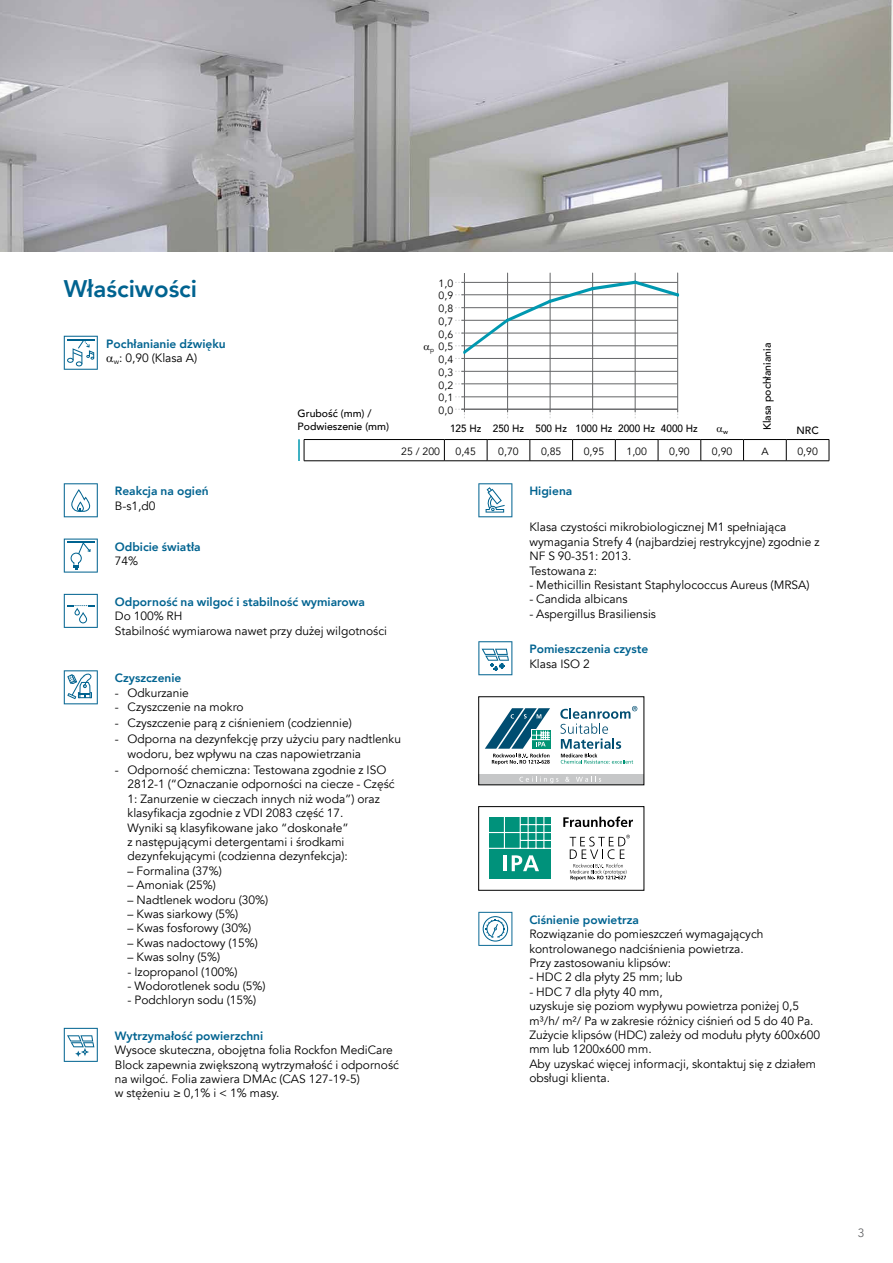
<style>
.page{position:relative;width:893px;height:1263px;background:#fff}
.page>*{position:absolute;margin:0;border:0;box-sizing:border-box;transform-origin:0 0}
.t1{font:127.35px "Chartwell Lines 50";color:#0098b0;scale:.67 1}
.t2{font:800 24px "Avenir";color:#006390}
.t3{font:12px/14.4px "Avenir";color:#000}
.t4{font:800 12px/14.4px "Avenir";color:#006390}
.t5{font:12px "Avenir";color:#646567}
.t6{font:10.5px/12.8px "Avenir";color:#000;text-align:justify}
.t7{font:500 10.5px/12.6px "Avenir";color:#000}
.t8{font:500 10.5px "Avenir";color:#000;scale:.95 1}
.t9{font:500 6.45px "Avenir";color:#000}
.t10{font:6.45px "Avenir";color:#000}
.s1{font-weight:400;color:#000}
</style>
<div class="page">
<img style="left:0;top:0;width:893px;height:252px">
<svg style="left:64px;top:336px;width:34px;height:34px"></svg>
<svg style="left:64px;top:483px;width:34px;height:34px"></svg>
<svg style="left:64px;top:539px;width:34px;height:34px"></svg>
<svg style="left:64px;top:594px;width:34px;height:34px"></svg>
<svg style="left:64px;top:670px;width:34px;height:34px"></svg>
<svg style="left:64px;top:1028px;width:34px;height:34px"></svg>
<svg style="left:478px;top:483px;width:34px;height:34px"></svg>
<svg style="left:478px;top:641px;width:34px;height:34px"></svg>
<div style="left:479px;top:774px;width:165px;height:11px;background:#c6c7c8"></div>
<svg style="left:485px;top:708px;width:65px;height:57px"></svg>
<svg style="left:560px;top:706px;width:77px;height:58px"></svg>
<svg style="left:519px;top:776px;width:39px;height:7px"></svg>
<svg style="left:565px;top:777px;width:5px;height:5px"></svg>
<svg style="left:576px;top:776px;width:25px;height:6px"></svg>
<div style="left:478px;top:806px;width:166px;height:84px;border:1px solid #000"></div>
<div style="left:489px;top:817px;width:62px;height:62px;background:#00927b"></div>
<hr style="left:520px;top:815px;width:1px;height:33px;background:#fff">
<hr style="left:520px;top:840px;width:33px;height:1px;background:#fff">
<hr style="left:520px;top:824px;width:33px;height:1px;background:#fff">
<hr style="left:543px;top:815px;width:1px;height:33px;background:#fff">
<hr style="left:528px;top:815px;width:1px;height:33px;background:#fff">
<hr style="left:535px;top:815px;width:2px;height:33px;background:#fff">
<hr style="left:504px;top:815px;width:1px;height:33px;background:#fff">
<hr style="left:487px;top:832px;width:66px;height:1px;background:#fff">
<hr style="left:487px;top:848px;width:66px;height:1px;background:#fff">
<hr style="left:504px;top:855px;width:3px;height:16px;background:#fff">
<svg style="left:512px;top:855px;width:27px;height:16px"></svg>
<svg style="left:563px;top:816px;width:70px;height:11px"></svg>
<svg style="left:570px;top:835px;width:60px;height:45px"></svg>
<svg style="left:478px;top:912px;width:34px;height:34px"></svg>
<svg style="left:304px;top:440px;width:1px;height:20px"></svg>
<svg style="left:444px;top:440px;width:1px;height:20px"></svg>
<svg style="left:487px;top:440px;width:1px;height:20px"></svg>
<svg style="left:530px;top:440px;width:1px;height:20px"></svg>
<svg style="left:572px;top:440px;width:1px;height:20px"></svg>
<svg style="left:615px;top:440px;width:1px;height:20px"></svg>
<svg style="left:658px;top:440px;width:1px;height:20px"></svg>
<svg style="left:700px;top:440px;width:1px;height:20px"></svg>
<svg style="left:743px;top:440px;width:1px;height:20px"></svg>
<svg style="left:786px;top:440px;width:1px;height:20px"></svg>
<svg style="left:829px;top:440px;width:1px;height:21px"></svg>
<hr style="left:304px;top:460px;width:140px;height:1px;background:#000">
<hr style="left:444px;top:460px;width:43px;height:1px;background:#000">
<hr style="left:487px;top:460px;width:43px;height:1px;background:#000">
<hr style="left:530px;top:460px;width:43px;height:1px;background:#000">
<hr style="left:573px;top:460px;width:42px;height:1px;background:#000">
<hr style="left:615px;top:460px;width:43px;height:1px;background:#000">
<hr style="left:658px;top:460px;width:43px;height:1px;background:#000">
<hr style="left:701px;top:460px;width:42px;height:1px;background:#000">
<hr style="left:743px;top:460px;width:43px;height:1px;background:#000">
<hr style="left:786px;top:460px;width:43px;height:1px;background:#000">
<hr style="left:304px;top:439px;width:140px;height:1px;background:#000">
<hr style="left:444px;top:439px;width:43px;height:1px;background:#000">
<hr style="left:487px;top:439px;width:43px;height:1px;background:#000">
<hr style="left:530px;top:439px;width:43px;height:1px;background:#000">
<hr style="left:573px;top:439px;width:42px;height:1px;background:#000">
<hr style="left:615px;top:439px;width:43px;height:1px;background:#000">
<hr style="left:658px;top:439px;width:43px;height:1px;background:#000">
<hr style="left:701px;top:439px;width:42px;height:1px;background:#000">
<hr style="left:743px;top:439px;width:43px;height:1px;background:#000">
<hr style="left:786px;top:439px;width:43px;height:1px;background:#000">
<hr style="left:298px;top:439px;width:2px;height:22px;background:#0098b0">
<hr style="left:461px;top:282px;width:217px;height:1px;background:#646567">
<hr style="left:461px;top:384px;width:216px;height:1px;background:#646567">
<hr style="left:461px;top:307px;width:216px;height:1px;background:#646567">
<hr style="left:461px;top:333px;width:216px;height:1px;background:#646567">
<hr style="left:461px;top:358px;width:216px;height:1px;background:#646567">
<hr style="left:507px;top:273px;width:1px;height:139px;background:#646567">
<hr style="left:550px;top:273px;width:1px;height:139px;background:#646567">
<hr style="left:592px;top:273px;width:1px;height:139px;background:#646567">
<hr style="left:635px;top:273px;width:1px;height:139px;background:#646567">
<hr style="left:677px;top:273px;width:1px;height:139px;background:#646567">
<hr style="left:461px;top:397px;width:217px;height:1px;background:#646567">
<hr style="left:461px;top:371px;width:217px;height:1px;background:#646567">
<hr style="left:461px;top:346px;width:217px;height:1px;background:#646567">
<hr style="left:461px;top:320px;width:217px;height:1px;background:#646567">
<hr style="left:461px;top:294px;width:217px;height:1px;background:#646567">
<hr style="left:464px;top:273px;width:1px;height:139px;background:#646567">
<hr style="left:461px;top:409px;width:217px;height:1px;background:#646567">
<h2 class="t2" style="left:64px;top:270px;width:135px">Właściwości</h2>
<p class="t4" style="left:114px;top:336px;width:113px;text-indent:-8px">Pochłanianie dźwięku <sub>w</sub><span class="s1">: 0,90 (Klasa A)</span></p>
<p class="t7" style="left:298px;top:407px;width:93px">Grubość (mm) /<br>Podwieszenie (mm)</p>
<p class="t6" style="left:439px;top:277px;width:16px">1,0<br>0,9<br>0,8<br>0,7<br>0,6<br>0,5<br>0,4<br>0,3<br>0,2<br>0,1<br>0,0</p>
<h1 class="t1" style="left:464px;top:281px;width:324px">45+70+85+95+100+90</h1>
<p class="t7" style="left:760px;top:430px;width:88px;rotate:-90deg">Klasa pochłaniania</p>
<p class="t10" style="left:430px;top:346px;width:5px">p</p>
<p class="t8" style="left:450px;top:420px;width:262px">125 Hz 250 Hz 500 Hz 1000 Hz 2000 Hz 4000 Hz</p>
<p class="t9" style="left:723px;top:426px;width:6px">w</p>
<p class="t7" style="left:796px;top:423px;width:24px">NRC</p>
<p class="t6" style="left:401px;top:446px;width:40px">25 / 200</p>
<p class="t6" style="left:456px;top:446px;width:22px">0,45</p>
<p class="t6" style="left:498px;top:446px;width:22px">0,70</p>
<p class="t6" style="left:541px;top:446px;width:22px">0,85</p>
<p class="t6" style="left:584px;top:446px;width:22px">0,95</p>
<p class="t6" style="left:626px;top:446px;width:22px">1,00</p>
<p class="t6" style="left:669px;top:446px;width:22px">0,90</p>
<p class="t6" style="left:712px;top:446px;width:22px">0,90</p>
<p class="t6" style="left:761px;top:446px;width:9px">A</p>
<p class="t6" style="left:797px;top:446px;width:22px">0,90</p>
<p class="t4" style="left:115px;top:484px;width:95px">Reakcja na ogień</p>
<p class="t3" style="left:115px;top:499px;width:42px">B-s1,d0</p>
<p class="t4" style="left:115px;top:539px;width:87px">Odbicie światła</p>
<p class="t3" style="left:115px;top:554px;width:25px">74%</p>
<p class="t4" style="left:115px;top:594px;width:252px">Odporność na wilgoć i stabilność wymiarowa</p>
<p class="t3" style="left:115px;top:609px;width:274px">Do 100% RH<br>Stabilność wymiarowa nawet przy dużej wilgotności</p>
<p class="t4" style="left:115px;top:671px;width:68px">Czyszczenie</p>
<p class="t3" style="left:115px;top:686px;width:76px">- Odkurzanie</p>
<p class="t3" style="left:115px;top:700px;width:130px">- Czyszczenie na mokro</p>
<p class="t3" style="left:115px;top:716px;width:239px">- Czyszczenie parą z ciśnieniem (codziennie)</p>
<p class="t3" style="left:128px;top:732px;width:275px;text-indent:-13px">- Odporna na dezynfekcję przy użyciu pary nadtlenku wodoru, bez wpływu na czas napowietrzania</p>
<p class="t3" style="left:128px;top:763px;width:269px;text-indent:-13px">- Odporność chemiczna: Testowana zgodnie z ISO 2812-1 (“Oznaczanie odporności na ciecze - Część 1: Zanurzenie w cieczach innych niż woda”) oraz klasyfikacja zgodnie z VDI 2083 część 17.<br>Wyniki są klasyfikowane jako “doskonałe”<br>z następującymi detergentami i środkami dezynfekującymi (codzienna dezynfekcja):</p>
<p class="t3" style="left:128px;top:864px;width:96px">– Formalina (37%)</p>
<p class="t3" style="left:128px;top:878px;width:90px">– Amoniak (25%)</p>
<p class="t3" style="left:128px;top:892px;width:142px">– Nadtlenek wodoru (30%)</p>
<p class="t3" style="left:128px;top:907px;width:112px">– Kwas siarkowy (5%)</p>
<p class="t3" style="left:128px;top:921px;width:125px">– Kwas fosforowy (30%)</p>
<p class="t3" style="left:128px;top:936px;width:132px">– Kwas nadoctowy (15%)</p>
<p class="t3" style="left:128px;top:950px;width:94px">– Kwas solny (5%)</p>
<p class="t3" style="left:128px;top:964px;width:111px">- Izopropanol (100%)</p>
<p class="t3" style="left:128px;top:979px;width:140px">- Wodorotlenek sodu (5%)</p>
<p class="t3" style="left:128px;top:993px;width:130px">- Podchloryn sodu (15%)</p>
<p class="t4" style="left:115px;top:1028px;width:150px">Wytrzymałość powierzchni</p>
<p class="t3" style="left:115px;top:1043px;width:286px">Wysoce skuteczna, obojętna folia Rockfon MediCare Block zapewnia zwiększoną wytrzymałość i odporność na wilgoć. Folia zawiera DMAc (CAS 127-19-5)<br>w stężeniu ≥ 0,1% i &lt; 1% masy.</p>
<p class="t4" style="left:529px;top:484px;width:44px">Higiena</p>
<p class="t3" style="left:529px;top:520px;width:292px">Klasa czystości mikrobiologicznej M1 spełniająca wymagania Strefy 4 (najbardziej restrykcyjne) zgodnie z NF S 90-351: 2013.<br>Testowana z:</p>
<p class="t3" style="left:529px;top:578px;width:282px">- Methicillin Resistant Staphylococcus Aureus (MRSA)</p>
<p class="t3" style="left:529px;top:592px;width:100px">- Candida albicans</p>
<p class="t3" style="left:529px;top:607px;width:128px">- Aspergillus Brasiliensis</p>
<p class="t4" style="left:529px;top:642px;width:120px">Pomieszczenia czyste</p>
<p class="t3" style="left:529px;top:656px;width:62px">Klasa ISO 2</p>
<p class="t4" style="left:529px;top:912px;width:111px">Ciśnienie powietrza</p>
<p class="t3" style="left:529px;top:927px;width:236px">Rozwiązanie do pomieszczeń wymagających kontrolowanego nadciśnienia powietrza.<br>Przy zastosowaniu klipsów:</p>
<p class="t3" style="left:529px;top:970px;width:155px">- HDC 2 dla płyty 25 mm; lub</p>
<p class="t3" style="left:529px;top:985px;width:292px">- HDC 7 dla płyty 40 mm,<br>uzyskuje się poziom wypływu powietrza poniżej 0,5 m³/h/ m²/ Pa w zakresie różnicy ciśnień od 5 do 40 Pa.<br>Zużycie klipsów (HDC) zależy od modułu płyty 600x600 mm lub 1200x600 mm.<br>Aby uzyskać więcej informacji, skontaktuj się z działem obsługi klienta.</p>
<p class="t5" style="left:858px;top:1226px;width:8px">3</p>
</div>
